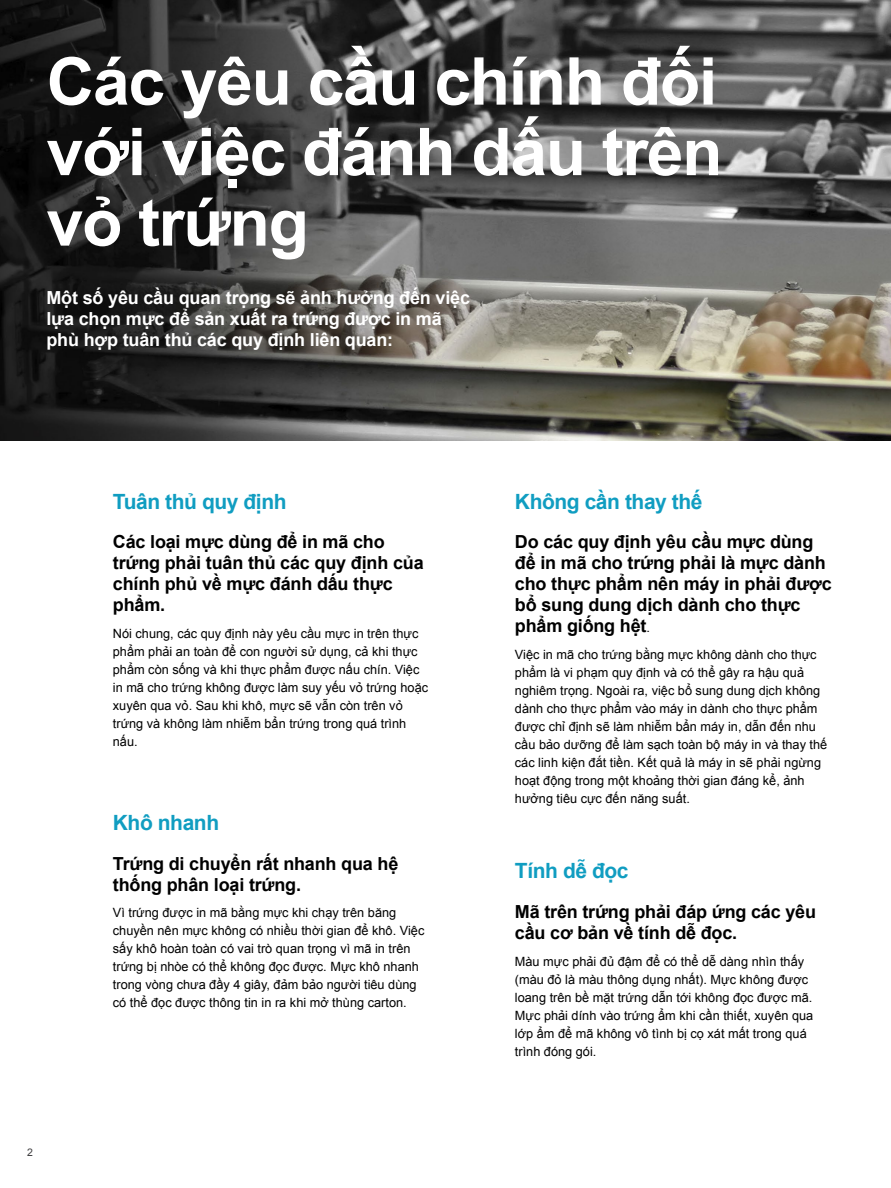
<style>
.page{position:relative;width:891px;height:1188px;background:#fff}
.page>*{position:absolute;margin:0;border:0;box-sizing:border-box;transform-origin:0 0}
.t1{font:700 66px/70.5px "Arial";letter-spacing:-.02em;color:#fff;text-align:justify}
.t2{font:700 21px "Arial";letter-spacing:-.02em;color:#109dc1}
.t3{font:700 18px/21px "Arial";letter-spacing:-.01em;color:#000}
.t4{font:700 18px/21px "Arial";letter-spacing:-.01em;color:#fff}
.t5{font:12.75px/18px "Arial";color:#000}
.t6{font:10.5px "Arial";color:#414042}
.s1{font-weight:400;font-size:12.75px}
</style>
<div class="page">
<img style="left:0;top:0;width:891px;height:440px">
<h1 class="t1" style="left:47px;top:48px;width:677px">Các yêu cầu chính đối với việc đánh dấu trên vỏ trứng</h1>
<h3 class="t4" style="left:46px;top:288px;width:425px">Một số yêu cầu quan trọng sẽ ảnh hưởng đến việc lựa chọn mực để sản xuất ra trứng được in mã phù hợp tuân thủ các quy định liên quan:</h3>
<p class="t6" style="left:27px;top:1145px;width:7px">2</p>
<h2 class="t2" style="left:113px;top:487px;width:175px">Tuân thủ quy định</h2>
<h3 class="t3" style="left:113px;top:532px;width:312px">Các loại mực dùng để in mã cho trứng phải tuân thủ các quy định của chính phủ về mực đánh dấu thực phẩm.</h3>
<p class="t5" style="left:113px;top:625px;width:317px">Nói chung, các quy định này yêu cầu mực in trên thực phẩm phải an toàn để con người sử dụng, cả khi thực phẩm còn sống và khi thực phẩm được nấu chín. Việc in mã cho trứng không được làm suy yếu vỏ trứng hoặc xuyên qua vỏ. Sau khi khô, mực sẽ vẫn còn trên vỏ trứng và không làm nhiễm bẩn trứng trong quá trình nấu.</p>
<h2 class="t2" style="left:113px;top:809px;width:108px">Khô nhanh</h2>
<h3 class="t3" style="left:113px;top:854px;width:287px">Trứng di chuyển rất nhanh qua hệ thống phân loại trứng.</h3>
<p class="t5" style="left:113px;top:904px;width:313px">Vì trứng được in mã bằng mực khi chạy trên băng chuyền nên mực không có nhiều thời gian để khô. Việc sấy khô hoàn toàn có vai trò quan trọng vì mã in trên trứng bị nhòe có thể không đọc được. Mực khô nhanh trong vòng chưa đầy 4 giây, đảm bảo người tiêu dùng có thể đọc được thông tin in ra khi mở thùng carton.</p>
<h2 class="t2" style="left:515px;top:487px;width:189px">Không cần thay thế</h2>
<h3 class="t3" style="left:515px;top:532px;width:318px">Do các quy định yêu cầu mực dùng để in mã cho trứng phải là mực dành cho thực phẩm nên máy in phải được bổ sung dung dịch dành cho thực phẩm giống hệt<span class="s1">.</span></h3>
<p class="t5" style="left:515px;top:646px;width:314px">Việc in mã cho trứng bằng mực không dành cho thực phẩm là vi phạm quy định và có thể gây ra hậu quả nghiêm trọng. Ngoài ra, việc bổ sung dung dịch không dành cho thực phẩm vào máy in dành cho thực phẩm được chỉ định sẽ làm nhiễm bẩn máy in, dẫn đến nhu cầu bảo dưỡng để làm sạch toàn bộ máy in và thay thế các linh kiện đắt tiền. Kết quả là máy in sẽ phải ngừng hoạt động trong một khoảng thời gian đáng kể, ảnh hưởng tiêu cực đến năng suất.</p>
<h2 class="t2" style="left:515px;top:857px;width:115px">Tính dễ đọc</h2>
<h3 class="t3" style="left:515px;top:902px;width:303px">Mã trên trứng phải đáp ứng các yêu cầu cơ bản về tính dễ đọc.</h3>
<p class="t5" style="left:515px;top:952px;width:300px">Màu mực phải đủ đậm để có thể dễ dàng nhìn thấy (màu đỏ là màu thông dụng nhất). Mực không được loang trên bề mặt trứng dẫn tới không đọc được mã.<br>Mực phải dính vào trứng ẩm khi cần thiết, xuyên qua lớp ẩm để mã không vô tình bị cọ xát mất trong quá trình đóng gói.</p>
</div>
